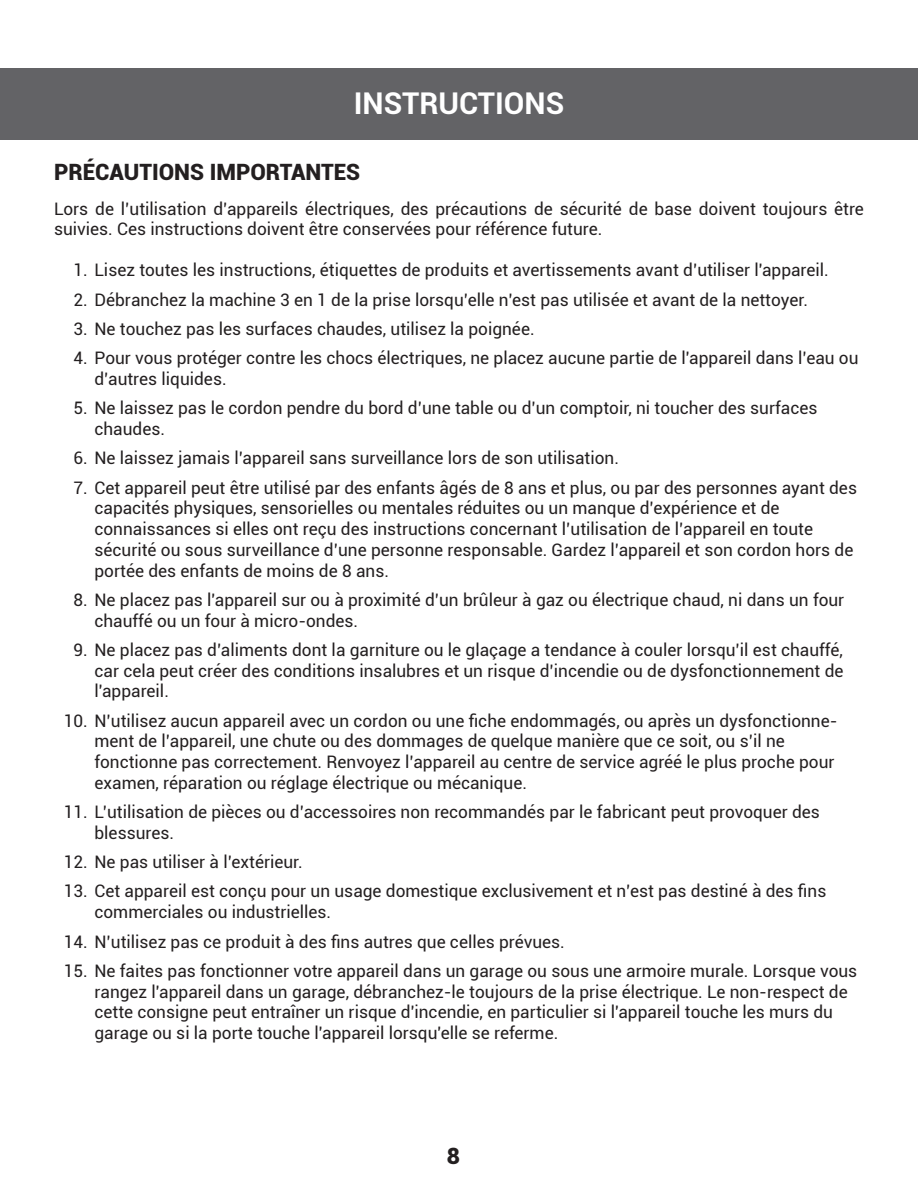
<style>
.page{position:relative;width:918px;height:1188px;background:#fff}
.page>*{position:absolute;margin:0;border:0;box-sizing:border-box;transform-origin:0 0}
.Title_2{font:700 30px "Roboto";color:#fff}
.Subtile_1{font:900 22.5px "Roboto";color:#231f20}
.Text_-_Left_Justify{font:17.25px/20.7px "Roboto";color:#231f20}
</style>
<div class="page">
<div style="left:0;top:68px;width:918px;height:72px;background:#636366"></div>
<p class="Title_2" style="left:354px;top:83px;width:212px">INSTRUCTIONS</p>
<p class="Subtile_1" style="left:54px;top:156px;width:308px">PRÉCAUTIONS IMPORTANTES</p>
<p class="Text_-_Left_Justify" style="left:54px;top:198px;width:811px">Lors de l’utilisation d’appareils électriques, des précautions de sécurité de base doivent toujours être suivies. Ces instructions doivent être conservées pour référence future.</p>
<p class="Text_-_Left_Justify" style="left:73px;top:259px;width:757px">1. Lisez toutes les instructions, étiquettes de produits et avertissements avant d’utiliser l'appareil.</p>
<p class="Text_-_Left_Justify" style="left:73px;top:289px;width:736px">2. Débranchez la machine 3 en 1 de la prise lorsqu’elle n’est pas utilisée et avant de la nettoyer.</p>
<p class="Text_-_Left_Justify" style="left:73px;top:318px;width:463px">3. Ne touchez pas les surfaces chaudes, utilisez la poignée.</p>
<p class="Text_-_Left_Justify" style="left:94px;top:347px;width:766px;text-indent:-21px">4. Pour vous protéger contre les chocs électriques, ne placez aucune partie de l'appareil dans l’eau ou d’autres liquides.</p>
<p class="Text_-_Left_Justify" style="left:94px;top:397px;width:725px;text-indent:-21px">5. Ne laissez pas le cordon pendre du bord d’une table ou d’un comptoir, ni toucher des surfaces chaudes.</p>
<p class="Text_-_Left_Justify" style="left:73px;top:447px;width:547px">6. Ne laissez jamais l’appareil sans surveillance lors de son utilisation.</p>
<p class="Text_-_Left_Justify" style="left:94px;top:477px;width:764px;text-indent:-21px">7. Cet appareil peut être utilisé par des enfants âgés de 8 ans et plus, ou par des personnes ayant des capacités physiques, sensorielles ou mentales réduites ou un manque d’expérience et de connaissances si elles ont reçu des instructions concernant l’utilisation de l’appareil en toute sécurité ou sous surveillance d’une personne responsable. Gardez l’appareil et son cordon hors de portée des enfants de moins de 8 ans.</p>
<p class="Text_-_Left_Justify" style="left:94px;top:589px;width:751px;text-indent:-21px">8. Ne placez pas l'appareil sur ou à proximité d’un brûleur à gaz ou électrique chaud, ni dans un four chauffé ou un four à micro-ondes.</p>
<p class="Text_-_Left_Justify" style="left:94px;top:639px;width:751px;text-align:justify;text-indent:-21px">9. Ne placez pas d’aliments dont la garniture ou le glaçage a tendance à couler lorsqu’il est chauffé, car cela peut créer des conditions insalubres et un risque d’incendie ou de dysfonctionnement de l'appareil.</p>
<p class="Text_-_Left_Justify" style="left:94px;top:710px;width:745px;text-indent:-31px">10. N’utilisez aucun appareil avec un cordon ou une fiche endommagés, ou après un dysfonctionne&shy;ment de l’appareil, une chute ou des dommages de quelque manière que ce soit, ou s’il ne fonctionne pas correctement. Renvoyez l’appareil au centre de service agréé le plus proche pour examen, réparation ou réglage électrique ou mécanique.</p>
<p class="Text_-_Left_Justify" style="left:94px;top:801px;width:727px;text-indent:-31px">11. L’utilisation de pièces ou d’accessoires non recommandés par le fabricant peut provoquer des blessures.</p>
<p class="Text_-_Left_Justify" style="left:64px;top:851px;width:241px">12. Ne pas utiliser à l’extérieur.</p>
<p class="Text_-_Left_Justify" style="left:94px;top:880px;width:733px;text-indent:-31px">13. Cet appareil est conçu pour un usage domestique exclusivement et n’est pas destiné à des fins commerciales ou industrielles.</p>
<p class="Text_-_Left_Justify" style="left:64px;top:930px;width:503px">14. N’utilisez pas ce produit à des fins autres que celles prévues.</p>
<p class="Text_-_Left_Justify" style="left:94px;top:960px;width:764px;text-indent:-31px">15. Ne faites pas fonctionner votre appareil dans un garage ou sous une armoire murale. Lorsque vous rangez l'appareil dans un garage, débranchez-le toujours de la prise électrique. Le non-respect de cette consigne peut entraîner un risque d'incendie, en particulier si l'appareil touche les murs du garage ou si la porte touche l'appareil lorsqu'elle se referme.</p>
<h2 class="Subtile_1" style="left:447px;top:1140px;width:15px">8</h2>
</div>
